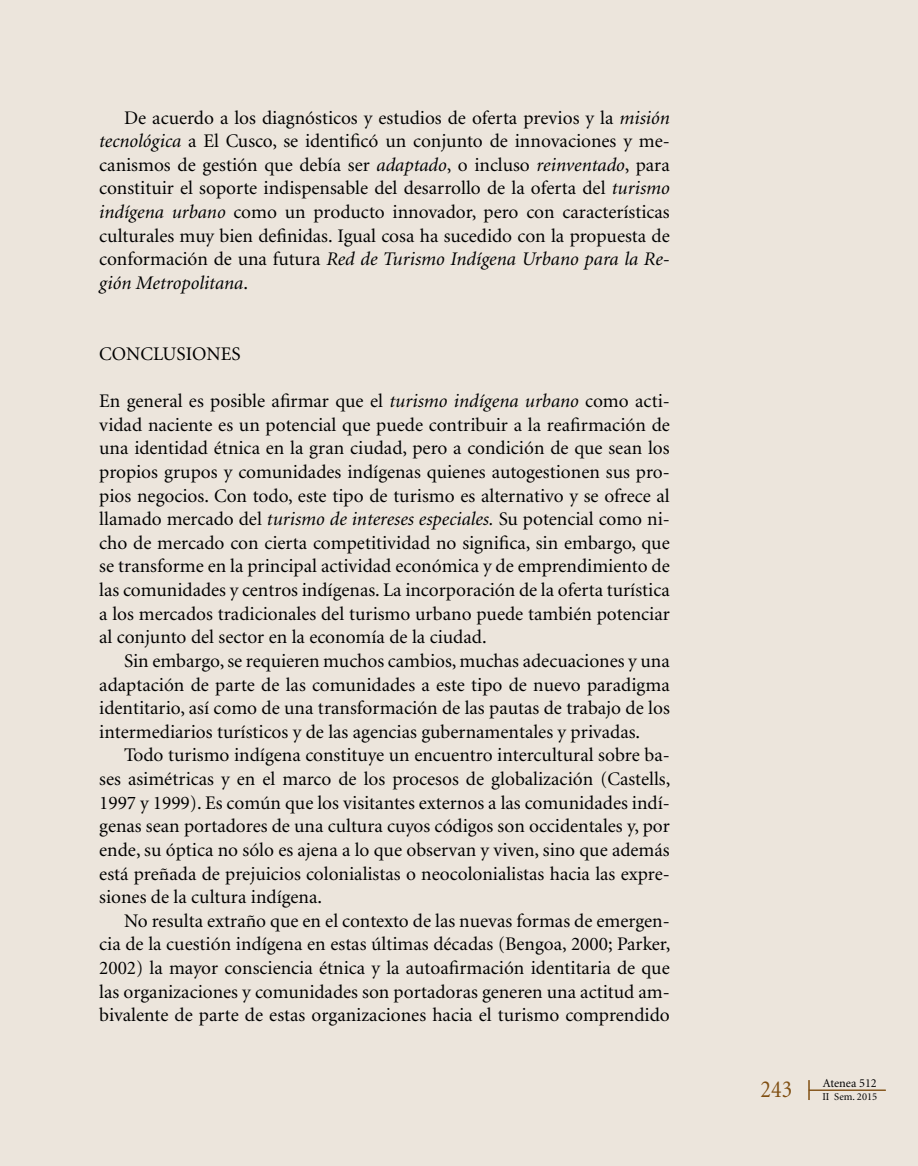
<style>
.page{position:relative;width:918px;height:1166px;background:#ece5dc}
.page>*{position:absolute;margin:0;border:0;box-sizing:border-box;transform-origin:0 0}
.t1{font:24.5px "Minion";color:#804f12;scale:.9 1}
.t2{font:19.25px/23.6px "Minion";color:#000;text-align:justify}
.t3{font:12.25px "Minion";color:#000}
.t4{font:10.5px "Minion";color:#000}
.s1{font-style:italic}
</style>
<div class="page">
<hr style="left:809px;top:1090px;width:76px;height:1px;background:#804f12">
<svg style="left:808px;top:1080px;width:1px;height:20px"></svg>
<p class="t2" style="left:99px;top:106px;width:572px;text-indent:25px">De acuerdo a los diagnósticos y estudios de oferta previos y la <span class="s1">misión tecnológica</span> a El Cusco, se identificó un conjunto de innovaciones y me&shy;canismos de gestión que debía ser <span class="s1">adaptado</span>, o incluso <span class="s1">reinventado</span>, para constituir el soporte indispensable del desarrollo de la oferta del <span class="s1">turismo indígena urbano</span> como un producto innovador, pero con características culturales muy bien definidas. Igual cosa ha sucedido con la propuesta de conformación de una futura <span class="s1">Red de Turismo Indígena Urbano para la Re&shy;gión Metropolitana</span>.</p>
<p class="t2" style="left:99px;top:343px;width:54px">Conclusio</p>
<p class="t2" style="left:207px;top:343px;width:25px">nes</p>
<p class="t2" style="left:99px;top:390px;width:572px">En general es posible afirmar que el <span class="s1">turismo indígena urbano</span> como acti&shy;vidad naciente es un potencial que puede contribuir a la reafirmación de una identidad étnica en la gran ciudad, pero a condición de que sean los propios grupos y comunidades indígenas quienes autogestionen sus pro&shy;pios negocios. Con todo, este tipo de turismo es alternativo y se ofrece al llamado mercado del <span class="s1">turismo de intereses especiales.</span> Su potencial como ni&shy;cho de mercado con cierta competitividad no significa, sin embargo, que se transforme en la principal actividad económica y de emprendimiento de las comunidades y centros indígenas. La incorporación de la oferta turística a los mercados tradicionales del turismo urbano puede también potenciar al conjunto del sector en la economía de la ciudad.</p>
<p class="t2" style="left:99px;top:650px;width:572px;text-indent:25px">Sin embargo, se requieren muchos cambios, muchas adecuaciones y una adaptación de parte de las comunidades a este tipo de nuevo paradigma identitario, así como de una transformación de las pautas de trabajo de los intermediarios turísticos y de las agencias gubernamentales y privadas.</p>
<p class="t2" style="left:99px;top:744px;width:573px;text-indent:25px">Todo turismo indígena constituye un encuentro intercultural sobre ba&shy;ses asimétricas y en el marco de los procesos de globalización (Castells, 1997 y 1999). Es común que los visitantes externos a las comunidades indí&shy;genas sean portadores de una cultura cuyos códigos son occidentales y, por ende, su óptica no sólo es ajena a lo que observan y viven, sino que además está preñada de prejuicios colonialistas o neocolonialistas hacia las expre&shy;siones de la cultura indígena.</p>
<p class="t2" style="left:99px;top:909px;width:573px;text-indent:25px">No resulta extraño que en el contexto de las nuevas formas de emergen&shy;cia de la cuestión indígena en estas últimas décadas (Bengoa, 2000; Parker, 2002) la mayor consciencia étnica y la autoafirmación identitaria de que las organizaciones y comunidades son portadoras generen una actitud am&shy;bivalente de parte de estas organizaciones hacia el turismo comprendido</p>
<p class="t3" style="left:823px;top:1077px;width:56px">Atenea 512</p>
<p class="t1" style="left:760px;top:1077px;width:37px">243</p>
<p class="t4" style="left:822px;top:1091px;width:56px">II Sem. 2015</p>
</div>
